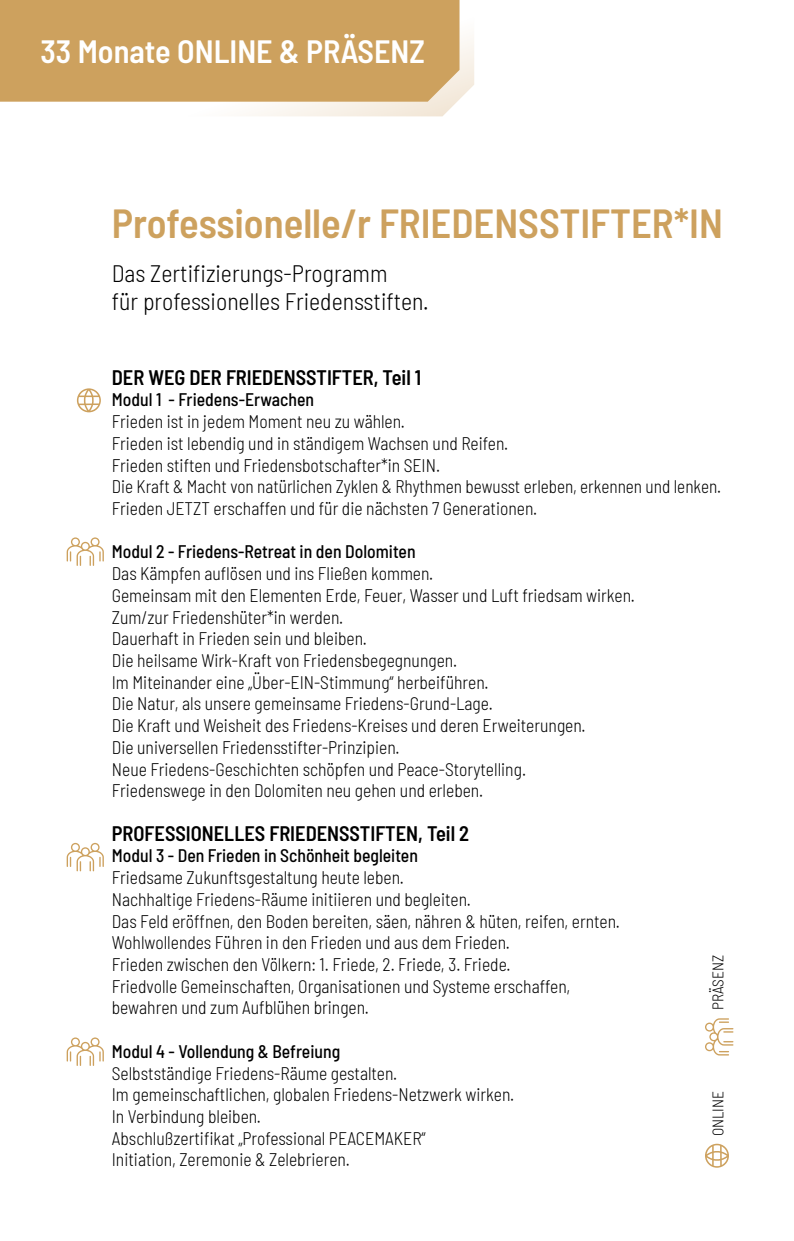
<style>
.page{position:relative;width:794px;height:1241px;background:#fff}
.page>*{position:absolute;margin:0;border:0;box-sizing:border-box;transform-origin:0 0}
.t1{font:600 semi-condensed 40.6px "Barlow";color:#cda15e}
.t2{font:600 semi-condensed 32.2px "Barlow";color:#fff}
.t3{font:300 semi-condensed 23.8px/28px "Barlow";color:#000}
.t4{font:600 semi-condensed 21px "Barlow";color:#000}
.t5{font:300 semi-condensed 18.2px/21.7px "Barlow";color:#000}
.t6{font:500 semi-condensed 18.2px "Barlow";color:#000}
.t7{font:300 semi-condensed 15.4px "Barlow";color:#000}
</style>
<div class="page">
<svg style="left:249px;top:16px;width:225px;height:100px;fill:#f8f2ea"></svg>
<div style="left:0;top:0;width:459px;height:102px;background:#cda15e"></div>
<svg style="left:77px;top:388px;width:24px;height:24px"></svg>
<svg style="left:67px;top:842px;width:37px;height:29px"></svg>
<svg style="left:67px;top:1037px;width:37px;height:28px"></svg>
<svg style="left:67px;top:537px;width:37px;height:29px"></svg>
<svg style="left:705px;top:1143px;width:24px;height:24px"></svg>
<svg style="left:705px;top:1018px;width:28px;height:37px"></svg>
<h2 class="t2" style="left:40px;top:28px;width:386px">33 Monate ONLINE &amp; PRÄSENZ</h2>
<h1 class="t1" style="left:112px;top:193px;width:612px">Professionelle/r FRIEDENSSTIFTER*IN</h1>
<h3 class="t3" style="left:112px;top:257px;width:318px">Das Zertifizierungs-Programm<br>für professionelles Friedensstiften.</h3>
<p class="t4" style="left:112px;top:362px;width:311px">DER WEG DER FRIEDENSSTIFTER, Teil 1</p>
<p class="t6" style="left:112px;top:387px;width:204px">Modul 1 - Friedens-Erwachen</p>
<p class="t5" style="left:112px;top:409px;width:610px">Frieden ist in jedem Moment neu zu wählen.<br>Frieden ist lebendig und in ständigem Wachsen und Reifen.<br>Frieden stiften und Friedensbotschafter*in SEIN.<br>Die Kraft &amp; Macht von natürlichen Zyklen &amp; Rhythmen bewusst erleben, erkennen und lenken.<br>Frieden JETZT erschaffen und für die nächsten 7 Generationen.</p>
<p class="t6" style="left:112px;top:538px;width:305px">Modul 2 - Friedens-Retreat in den Dolomiten</p>
<p class="t5" style="left:112px;top:561px;width:524px">Das Kämpfen auflösen und ins Fließen kommen.<br>Gemeinsam mit den Elementen Erde, Feuer, Wasser und Luft friedsam wirken.<br>Zum/zur Friedenshüter*in werden.<br>Dauerhaft in Frieden sein und bleiben.<br>Die heilsame Wirk-Kraft von Friedensbegegnungen.<br>Im Miteinander eine „Über-EIN-Stimmung“ herbeiführen.<br>Die Natur, als unsere gemeinsame Friedens-Grund-Lage.<br>Die Kraft und Weisheit des Friedens-Kreises und deren Erweiterungen.<br>Die universellen Friedensstifter-Prinzipien.<br>Neue Friedens-Geschichten schöpfen und Peace-Storytelling.<br>Friedenswege in den Dolomiten neu gehen und erleben.</p>
<p class="t4" style="left:112px;top:817px;width:359px">PROFESSIONELLES FRIEDENSSTIFTEN, Teil 2</p>
<p class="t6" style="left:112px;top:842px;width:308px">Modul 3 - Den Frieden in Schönheit begleiten</p>
<p class="t5" style="left:112px;top:865px;width:509px">Friedsame Zukunftsgestaltung heute leben.<br>Nachhaltige Friedens-Räume initiieren und begleiten.<br>Das Feld eröffnen, den Boden bereiten, säen, nähren &amp; hüten, reifen, ernten.<br>Wohlwollendes Führen in den Frieden und aus dem Frieden.<br>Frieden zwischen den Völkern: 1. Friede, 2. Friede, 3. Friede.<br>Friedvolle Gemeinschaften, Organisationen und Systeme erschaffen, bewahren und zum Aufblühen bringen.</p>
<p class="t6" style="left:112px;top:1037px;width:230px">Modul 4 - Vollendung &amp; Befreiung</p>
<p class="t5" style="left:112px;top:1060px;width:404px">Selbstständige Friedens-Räume gestalten.<br>Im gemeinschaftlichen, globalen Friedens-Netzwerk wirken.<br>In Verbindung bleiben.<br>Abschlußzertifikat „Professional PEACEMAKER“<br>Initiation, Zeremonie &amp; Zelebrieren.</p>
<p class="t7" style="left:707px;top:1010px;width:57px;rotate:-90deg">PRÄSENZ</p>
<p class="t7" style="left:707px;top:1136px;width:47px;rotate:-90deg">ONLINE</p>
</div>
